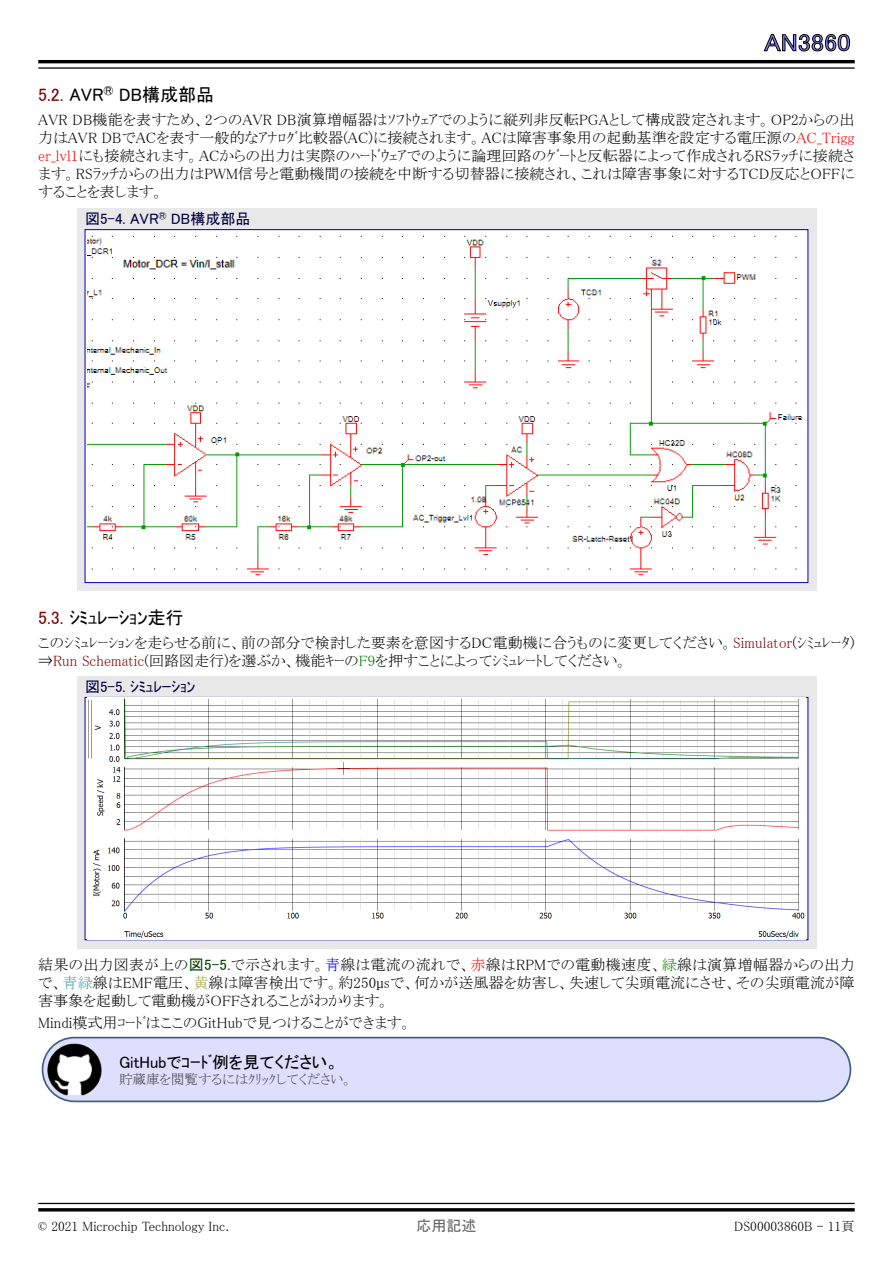
<style>
.page{position:relative;width:893px;height:1263px;background:#fff}
.page>*{position:absolute;margin:0;border:0;box-sizing:border-box;transform-origin:0 0}
.t1{font:24px "MS P Gothic";color:#8080ff;scale:1.1 1}
.t2{font:18px "MS P Gothic";color:#000}
.t3{font:16.5px "MS P Gothic";color:#000}
.t4{font:15px/18px "MS P Mincho";letter-spacing:.005em;color:#000;text-align:justify}
.t5{font:15px "MS P Gothic";color:#000040}
.t6{font:15px "MS P Gothic";color:#646464}
.t7{font:13.5px "MS P Mincho";color:#000}
.t8{font:13.5px "MS P Mincho";color:#404040}
.s1{color:#800000}
.s2{color:#f00}
.s3{color:#008000}
.s4{font-family:"MS P Gothic";color:#004000}
.s5{color:#00f}
.s6{color:#40a0a0}
.s7{color:#a0a040}
</style>
<div class="page">
<svg style="left:764px;top:34px;width:86px;height:17px"></svg>
<hr style="left:38px;top:60px;width:817px;height:3px;background:#000">
<hr style="left:38px;top:67px;width:817px;height:2px;background:#000">
<hr style="left:38px;top:1203px;width:817px;height:1px;background:#000">
<hr style="left:38px;top:1208px;width:817px;height:3px;background:#000">
<svg style="left:77px;top:208px;width:739px;height:383px;background:#d6d6e6"></svg>
<img style="left:87px;top:232px;width:719px;height:348px">
<svg style="left:77px;top:676px;width:739px;height:272px;background:#e3e3e8"></svg>
<img style="left:87px;top:698px;width:719px;height:241px">
<div style="left:43px;top:1037px;width:807px;height:64px;background:#dedeff;border-radius:32px"></div>
<div style="left:42px;top:1037px;width:809px;height:65px;border:2px solid #406080;border-radius:32px"></div>
<img style="left:48px;top:1043px;width:53px;height:53px">
<h1 class="t1" style="left:764px;top:30px;width:80px">AN3860</h1>
<p class="t2" style="left:38px;top:85px;width:178px"><span class="s1">5.2.</span> AVR<sup>®</sup> DB構成部品</p>
<p class="t4" style="left:38px;top:110px;width:818px">AVR DB機能を表すため、2つのAVR DB演算増幅器はｿﾌﾄｳｪｱでのように縦列非反転PGAとして構成設定されます。OP2からの出力はAVR DBでACを表す一般的なｱﾅﾛｸﾞ比較器(AC)に接続されます。ACは障害事象用の起動基準を設定する電圧源の<span class="s2">AC_Trigg er_lvl1</span>にも接続されます。ACからの出力は実際のﾊｰﾄﾞｳｪｱでのように論理回路のｹﾞｰﾄと反転器によって作成されるRSﾗｯﾁに接続さます。RSﾗｯﾁからの出力はPWM信号と電動機間の接続を中断する切替器に接続され、これは障害事象に対するTCD反応とOFFにすることを表します。</p>
<p class="t5" style="left:85px;top:212px;width:167px">図5-4. AVR<sup>®</sup> DB構成部品</p>
<p class="t2" style="left:38px;top:608px;width:147px"><span class="s1">5.3.</span> ｼﾐｭﾚｰｼｮﾝ走行</p>
<p class="t4" style="left:38px;top:633px;width:818px">このｼﾐｭﾚｰｼｮﾝを走らせる前に、前の部分で検討した要素を意図するDC電動機に合うものに変更してください。<span class="s1">Simulator</span>(ｼﾐｭﾚｰﾀ) ⇒<span class="s1">Run Schematic</span>(回路図走行)を選ぶか、機能ｷｰの<span class="s3">F9</span>を押すことによってｼﾐｭﾚｰﾄしてください。</p>
<p class="t5" style="left:85px;top:679px;width:112px">図5-5. ｼﾐｭﾚｰｼｮﾝ</p>
<p class="t4" style="left:38px;top:955px;width:818px">結果の出力図表が上の<span class="s4">図5-5.</span>で示されます。<span class="s5">青</span>線は電流の流れで、<span class="s2">赤</span>線はRPMでの電動機速度、<span class="s3">緑</span>線は演算増幅器からの出力で、<span class="s6">青緑</span>線はEMF電圧、<span class="s7">黄</span>線は障害検出です。約250µsで、何かが送風器を妨害し、失速して尖頭電流にさせ、その尖頭電流が障害事象を起動して電動機がOFFされることがわかります。</p>
<p class="t4" style="left:38px;top:1014px;width:375px">Mindi模式用ｺｰﾄﾞはここのGitHubで見つけることができます。</p>
<p class="t3" style="left:119px;top:1053px;width:221px">GitHubでｺｰﾄﾞ例を見てください。</p>
<p class="t8" style="left:119px;top:1072px;width:235px">貯蔵庫を閲覧するにはｸﾘｯｸしてください。</p>
<p class="t7" style="left:38px;top:1219px;width:193px">© 2021 Microchip Technology Inc.</p>
<p class="t6" style="left:416px;top:1218px;width:61px">応用記述</p>
<p class="t7" style="left:734px;top:1219px;width:122px">DS00003860B - 11頁</p>
</div>
